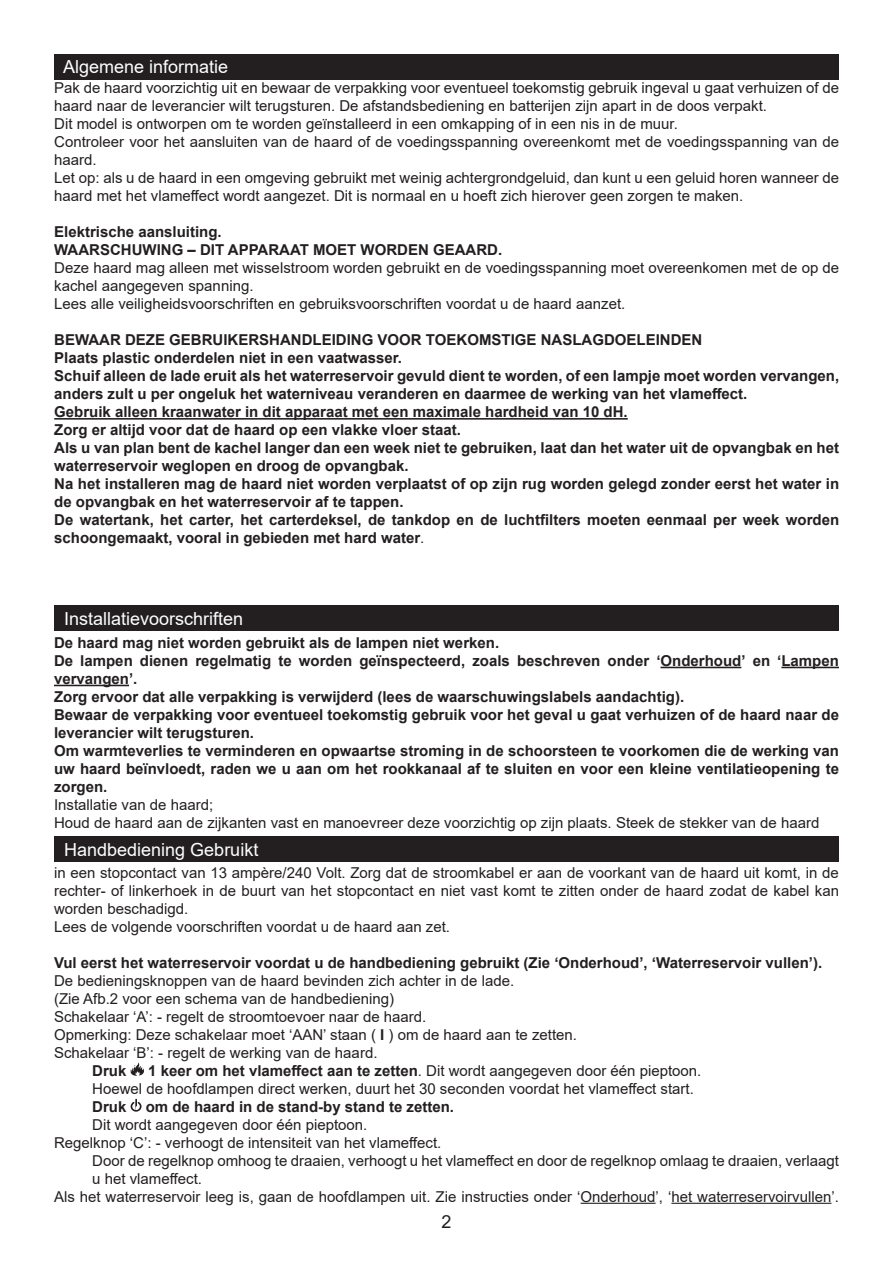
<style>
.page{position:relative;width:893px;height:1263px;background:#fff}
.page>*{position:absolute;margin:0;border:0;box-sizing:border-box;transform-origin:0 0}
.Indented{font:18px "Arial";color:#fff}
.t1{font:18px "Arial";color:#231f20}
.Body{font:15px/18px "Arial";color:#231f20}
.t2{font:700 15px/18px "Arial";color:#231f20}
.s1{font-weight:400}
.s2{font-weight:700}
</style>
<div class="page">
<div style="left:54px;top:605px;width:785px;height:26px;background:#231f20"></div>
<div style="left:54px;top:836px;width:785px;height:26px;background:#231f20"></div>
<hr style="left:54px;top:418px;width:574px;height:2px;background:#231f20">
<div style="left:54px;top:54px;width:785px;height:26px;background:#231f20"></div>
<hr style="left:660px;top:667px;width:81px;height:1px;background:#231f20">
<hr style="left:781px;top:667px;width:58px;height:1px;background:#231f20">
<hr style="left:54px;top:685px;width:75px;height:1px;background:#231f20">
<hr style="left:581px;top:1203px;width:75px;height:1px;background:#231f20">
<hr style="left:671px;top:1203px;width:160px;height:1px;background:#231f20">
<svg style="left:131px;top:1063px;width:13px;height:13px"></svg>
<svg style="left:131px;top:1099px;width:11px;height:13px"></svg>
<p class="Indented" style="left:63px;top:55px;width:167px">Algemene informatie</p>
<p class="Body" style="left:54px;top:79px;width:786px">Pak de haard voorzichtig uit en bewaar de verpakking voor eventueel toekomstig gebruik ingeval u gaat verhuizen of de haard naar de leverancier wilt terugsturen. De afstandsbediening en batterijen zijn apart in de doos verpakt.</p>
<p class="Body" style="left:54px;top:115px;width:625px">Dit model is ontworpen om te worden geïnstalleerd in een omkapping of in een nis in de muur.</p>
<p class="Body" style="left:54px;top:133px;width:786px">Controleer voor het aansluiten van de haard of de voedingsspanning overeenkomt met de voedingsspanning van de haard.</p>
<p class="Body" style="left:54px;top:169px;width:786px">Let op: als u de haard in een omgeving gebruikt met weinig achtergrondgeluid, dan kunt u een geluid horen wanneer de haard met het vlameffect wordt aangezet. Dit is normaal en u hoeft zich hierover geen zorgen te maken.</p>
<p class="t2" style="left:54px;top:223px;width:169px">Elektrische aansluiting.</p>
<p class="t2" style="left:54px;top:241px;width:450px">WAARSCHUWING – DIT APPARAAT MOET WORDEN GEAARD.</p>
<p class="Body" style="left:54px;top:259px;width:786px">Deze haard mag alleen met wisselstroom worden gebruikt en de voedingsspanning moet overeenkomen met de op de kachel aangegeven spanning.</p>
<p class="Body" style="left:54px;top:295px;width:573px">Lees alle veiligheidsvoorschriften en gebruiksvoorschriften voordat u de haard aanzet.</p>
<p class="t2" style="left:54px;top:331px;width:650px">BEWAAR DEZE GEBRUIKERSHANDLEIDING VOOR TOEKOMSTIGE NASLAGDOELEINDEN</p>
<p class="t2" style="left:54px;top:349px;width:349px">Plaats plastic onderdelen niet in een vaatwasser.</p>
<p class="t2" style="left:54px;top:367px;width:786px">Schuif alleen de lade eruit als het waterreservoir gevuld dient te worden, of een lampje moet worden vervangen, anders zult u per ongeluk het waterniveau veranderen en daarmee de werking van het vlameffect.</p>
<p class="t2" style="left:54px;top:403px;width:575px">Gebruik alleen kraanwater in dit apparaat met een maximale hardheid van 10 dH.</p>
<p class="t2" style="left:54px;top:421px;width:408px">Zorg er altijd voor dat de haard op een vlakke vloer staat.</p>
<p class="t2" style="left:54px;top:439px;width:786px">Als u van plan bent de kachel langer dan een week niet te gebruiken, laat dan het water uit de opvangbak en het waterreservoir weglopen en droog de opvangbak.</p>
<p class="t2" style="left:54px;top:475px;width:786px">Na het installeren mag de haard niet worden verplaatst of op zijn rug worden gelegd zonder eerst het water in de opvangbak en het waterreservoir af te tappen.</p>
<p class="t2" style="left:54px;top:511px;width:786px">De watertank, het carter, het carterdeksel, de tankdop en de luchtfilters moeten eenmaal per week worden schoongemaakt, vooral in gebieden met hard water<span class="s1">.</span></p>
<p class="Indented" style="left:64px;top:606px;width:181px">Installatievoorschriften</p>
<p class="t2" style="left:54px;top:634px;width:447px">De haard mag niet worden gebruikt als de lampen niet werken.</p>
<p class="t2" style="left:54px;top:652px;width:786px">De lampen dienen regelmatig te worden geïnspecteerd, zoals beschreven onder ‘Onderhoud’ en ‘Lampen vervangen’.</p>
<p class="t2" style="left:54px;top:688px;width:632px">Zorg ervoor dat alle verpakking is verwijderd (lees de waarschuwingslabels aandachtig).</p>
<p class="t2" style="left:54px;top:706px;width:786px">Bewaar de verpakking voor eventueel toekomstig gebruik voor het geval u gaat verhuizen of de haard naar de leverancier wilt terugsturen.</p>
<p class="t2" style="left:54px;top:742px;width:786px;text-align:justify">Om warmteverlies te verminderen en opwaartse stroming in de schoorsteen te voorkomen die de werking van uw haard beïnvloedt, raden we u aan om het rookkanaal af te sluiten en voor een kleine ventilatieopening te zorgen.</p>
<p class="Body" style="left:54px;top:795px;width:161px">Installatie van de haard;</p>
<p class="Body" style="left:54px;top:813px;width:767px">Houd de haard aan de zijkanten vast en manoevreer deze voorzichtig op zijn plaats. Steek de stekker van de haard</p>
<p class="Body" style="left:54px;top:863px;width:786px;text-align:justify">in een stopcontact van 13 ampère/240 Volt. Zorg dat de stroomkabel er aan de voorkant van de haard uit komt, in de rechter- of linkerhoek in de buurt van het stopcontact en niet vast komt te zitten onder de haard zodat de kabel kan worden beschadigd.</p>
<p class="Body" style="left:54px;top:917px;width:398px">Lees de volgende voorschriften voordat u de haard aan zet.</p>
<p class="t2" style="left:54px;top:953px;width:770px">Vul eerst het waterreservoir voordat u de handbediening gebruikt (Zie ‘Onderhoud’, ‘Waterreservoir vullen’).</p>
<p class="Body" style="left:54px;top:971px;width:462px">De bedieningsknoppen van de haard bevinden zich achter in de lade.</p>
<p class="Body" style="left:54px;top:989px;width:342px">(Zie Afb.2 voor een schema van de handbediening)</p>
<p class="Body" style="left:54px;top:1007px;width:374px">Schakelaar ‘A’: - regelt de stroomtoevoer naar de haard.</p>
<p class="Body" style="left:54px;top:1025px;width:525px">Opmerking: Deze schakelaar moet ‘AAN’ staan ( <span class="s2">I</span> ) om de haard aan te zetten.</p>
<p class="Body" style="left:54px;top:1043px;width:325px">Schakelaar ‘B’: - regelt de werking van de haard.</p>
<p class="t2" style="left:92px;top:1061px;width:36px">Druk</p>
<p class="Body" style="left:148px;top:1061px;width:555px"><span class="s2">1 keer om het vlameffect aan te zetten</span>. Dit wordt aangegeven door één pieptoon.</p>
<p class="Body" style="left:92px;top:1079px;width:603px">Hoewel de hoofdlampen direct werken, duurt het 30 seconden voordat het vlameffect start.</p>
<p class="t2" style="left:92px;top:1097px;width:36px">Druk</p>
<p class="t2" style="left:146px;top:1097px;width:310px">om de haard in de stand-by stand te zetten.</p>
<p class="Body" style="left:92px;top:1115px;width:277px">Dit wordt aangegeven door één pieptoon.</p>
<p class="Body" style="left:54px;top:1133px;width:389px">Regelknop ‘C’: - verhoogt de intensiteit van het vlameffect.</p>
<p class="Body" style="left:92px;top:1151px;width:748px">Door de regelknop omhoog te draaien, verhoogt u het vlameffect en door de regelknop omlaag te draaien, verlaagt u het vlameffect.</p>
<p class="Body" style="left:54px;top:1187px;width:786px">Als het waterreservoir leeg is, gaan de hoofdlampen uit. Zie instructies onder ‘Onderhoud’, ‘het waterreservoirvullen’.</p>
<p class="Indented" style="left:64px;top:837px;width:196px">Handbediening Gebruikt</p>
<p class="t1" style="left:442px;top:1209px;width:12px">2</p>
</div>
